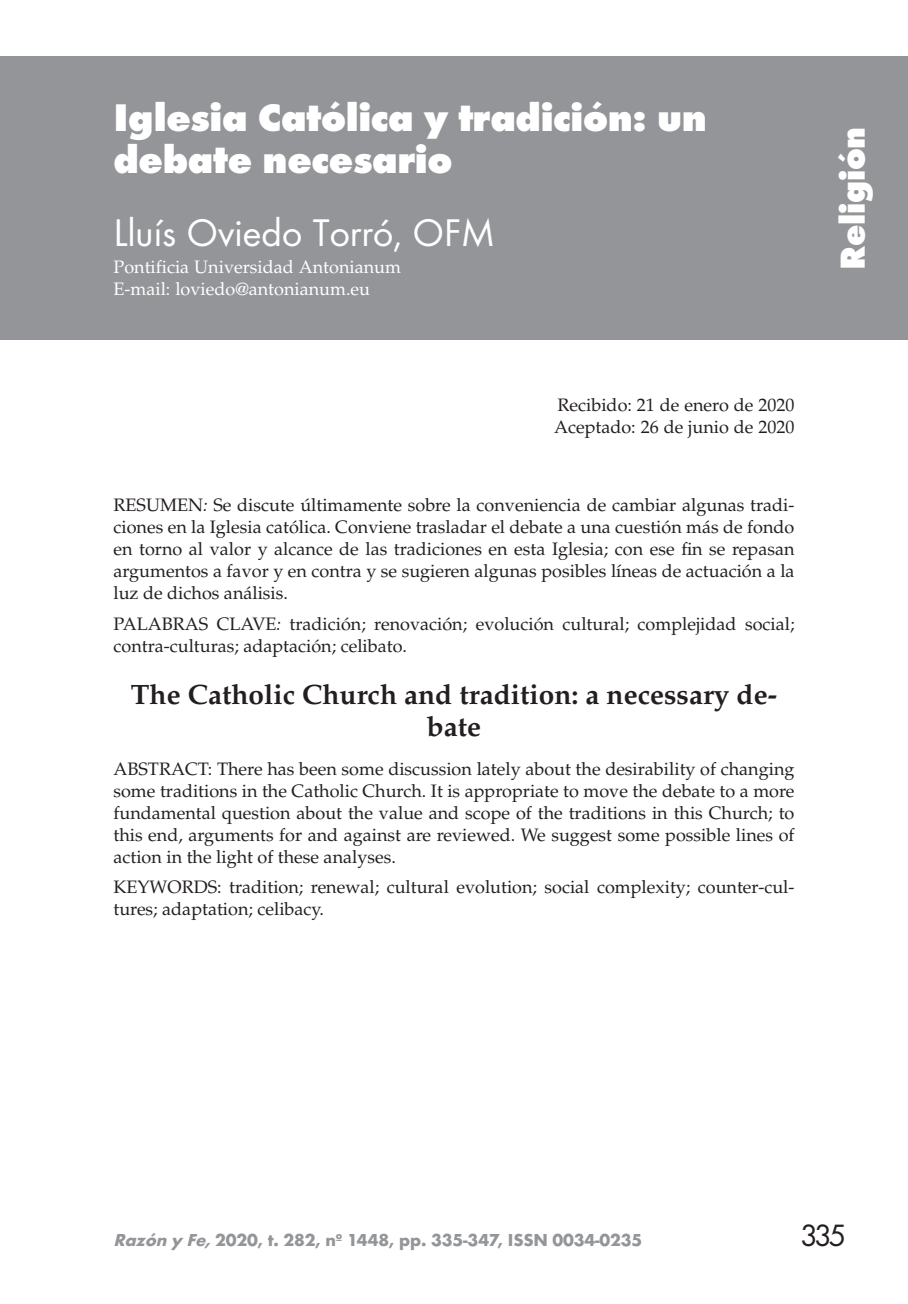
<style>
.page{position:relative;width:908px;height:1304px;background:#fff}
.page>*{position:absolute;margin:0;border:0;box-sizing:border-box;transform-origin:0 0}
.t1{font:800 40px/42px "Futura T";letter-spacing:-.01em;color:#fff}
.t2{font:40px "Futura T";letter-spacing:-.01em;color:#fff}
.t3{font:800 36px "Futura T";letter-spacing:-.01em;color:#fff}
.t4{font:32px "Futura T";color:#231f20}
.t5{font:700 28px/32px "Palatino";color:#231f20;text-align:center}
.t6{font:18px/22px "Palatino";color:#231f20}
.t7{font:18px/22px "Palatino";color:#fff}
.t8{font:700 18px "Futura T";letter-spacing:-.01em;color:#939598}
.s1{font-style:italic}
</style>
<div class="page">
<div style="left:0;top:57px;width:907px;height:283px;background:#939598"></div>
<h1 class="t1" style="left:113px;top:97px;width:594px">Iglesia Católica y tradición: un debate necesario</h1>
<h1 class="t2" style="left:113px;top:209px;width:383px">Lluís Oviedo Torró, OFM</h1>
<p class="t7" style="left:113px;top:257px;width:289px">Pontificia Universidad Antonianum<br>E-mail: loviedo@antonianum.eu</p>
<p class="t6" style="left:553px;top:394px;width:242px">Recibido: 21 de enero de 2020<br>Aceptado: 26 de junio de 2020</p>
<p class="t6" style="left:113px;top:495px;width:682px;text-align:justify">RESUMEN<span class="s1">:</span> Se discute últimamente sobre la conveniencia de cambiar algunas tradi&shy;ciones en la Iglesia católica. Conviene trasladar el debate a una cuestión más de fondo en torno al valor y alcance de las tradiciones en esta Iglesia; con ese fin se repasan argumentos a favor y en contra y se sugieren algunas posibles líneas de actuación a la luz de dichos análisis.</p>
<p class="t6" style="left:113px;top:613px;width:682px">PALABRAS CLAVE<span class="s1">:</span> tradición; renovación; evolución cultural; complejidad social; contra-culturas; adaptación; celibato.</p>
<h3 class="t5" style="left:131px;top:679px;width:647px">The Catholic Church and tradition: a necessary de&shy;bate</h3>
<p class="t6" style="left:113px;top:758px;width:682px;text-align:justify">ABSTRACT: There has been some discussion lately about the desirability of changing some traditions in the Catholic Church. It is appropriate to move the debate to a more fundamental question about the value and scope of the traditions in this Church; to this end, arguments for and against are reviewed. We suggest some possible lines of action in the light of these analyses.</p>
<p class="t6" style="left:113px;top:876px;width:682px">KEYWORDS: tradition; renewal; cultural evolution; social complexity; counter-cul&shy;tures; adaptation; celibacy.</p>
<h2 class="t3" style="left:830px;top:270px;width:145px;rotate:-90deg">Religión</h2>
<p class="t8" style="left:113px;top:1230px;width:530px"><span class="s1">Razón y Fe,</span>2020, t. 282, nº 1448, pp. 335-347, ISSN 0034-0235</p>
<h3 class="t4" style="left:799px;top:1217px;width:48px">335</h3>
</div>
